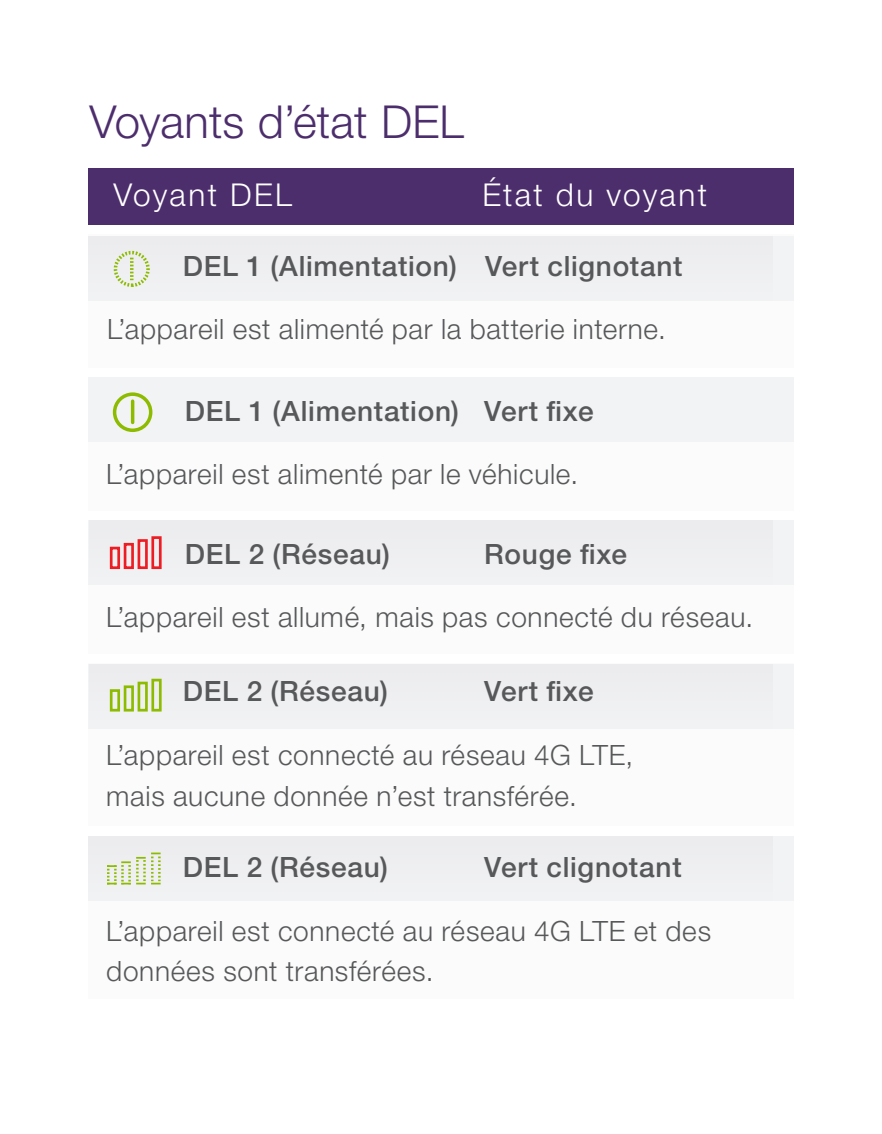
<style>
.page{position:relative;width:882px;height:1134px;background:#fff}
.page>*{position:absolute;margin:0;border:0;box-sizing:border-box;transform-origin:0 0}
.t1{font:300 45.5px "Helvetica Neue LT Std";color:#4d2e6d}
.text{font:300 31.5px "Helvetica Neue LT Std";letter-spacing:.07em;color:#fff}
.text-2{font:300 28px/40.2px "Helvetica Neue LT Std";letter-spacing:.025em;color:#57585a}
.text-3{font:500 28px "Helvetica Neue LT Std";letter-spacing:.025em;color:#57585a}
</style>
<div class="page">
<div style="left:88px;top:168px;width:706px;height:56px;background:#4d2e6d"></div>
<div style="left:88px;top:836px;width:706px;height:162px;background:#fbfbfb"></div>
<div style="left:88px;top:836px;width:706px;height:65px;background:#f2f3f4"></div>
<div style="left:88px;top:836px;width:685px;height:65px;background:#ececee"></div>
<div style="left:88px;top:235px;width:706px;height:133px;background:#fbfbfb"></div>
<div style="left:88px;top:236px;width:706px;height:65px;background:#f2f3f4"></div>
<div style="left:88px;top:236px;width:685px;height:65px;background:#ececee"></div>
<div style="left:88px;top:377px;width:706px;height:134px;background:#fbfbfb"></div>
<div style="left:88px;top:377px;width:706px;height:65px;background:#f2f3f4"></div>
<div style="left:88px;top:664px;width:706px;height:162px;background:#fbfbfb"></div>
<div style="left:88px;top:664px;width:706px;height:65px;background:#f2f3f4"></div>
<div style="left:89px;top:664px;width:684px;height:65px;background:#ececee"></div>
<div style="left:88px;top:520px;width:706px;height:134px;background:#fbfbfb"></div>
<div style="left:88px;top:520px;width:706px;height:65px;background:#f2f3f4"></div>
<div style="left:89px;top:520px;width:684px;height:65px;background:#ececee"></div>
<div style="left:110px;top:547px;width:10px;height:22px;border:3px solid #ee1d23"></div>
<div style="left:124px;top:543px;width:10px;height:26px;border:3px solid #ee1d23"></div>
<div style="left:138px;top:539px;width:10px;height:30px;border:3px solid #ee1d23"></div>
<div style="left:151px;top:536px;width:11px;height:33px;border:3px solid #ee1d23"></div>
<div style="left:113px;top:392px;width:39px;height:40px;border:4px solid #8dbb00;border-radius:50%"></div>
<hr style="left:131px;top:401px;width:3px;height:21px;background:#8dbb00">
<div style="left:114px;top:251px;width:36px;height:36px;border:4px dashed #8dbb00;border-radius:50%"></div>
<svg style="left:130px;top:258px;width:4px;height:22px"></svg>
<div style="left:110px;top:689px;width:10px;height:23px;border:3px solid #8dbb00"></div>
<div style="left:124px;top:685px;width:10px;height:27px;border:3px solid #8dbb00"></div>
<div style="left:138px;top:682px;width:10px;height:30px;border:3px solid #8dbb00"></div>
<div style="left:151px;top:679px;width:11px;height:33px;border:3px solid #8dbb00"></div>
<svg style="left:107px;top:853px;width:54px;height:32px"></svg>
<p class="t1" style="left:89px;top:94px;width:376px">Voyants d’état DEL</p>
<p class="text" style="left:113px;top:175px;width:180px">Voyant DEL</p>
<p class="text" style="left:482px;top:175px;width:226px">État du voyant</p>
<p class="text-3" style="left:183px;top:249px;width:501px">DEL 1 (Alimentation) Vert clignotant</p>
<p class="text-2" style="left:107px;top:308px;width:560px">L’appareil est alimenté par la batterie interne.</p>
<p class="text-3" style="left:185px;top:395px;width:410px">DEL 1 (Alimentation) Vert fixe</p>
<p class="text-2" style="left:106px;top:454px;width:474px">L’appareil est alimenté par le véhicule.</p>
<p class="text-3" style="left:185px;top:537px;width:206px">DEL 2 (Réseau)</p>
<p class="text-3" style="left:484px;top:537px;width:144px">Rouge fixe</p>
<p class="text-2" style="left:106px;top:596px;width:649px">L’appareil est allumé, mais pas connecté du réseau.</p>
<p class="text-3" style="left:183px;top:675px;width:206px">DEL 2 (Réseau)</p>
<p class="text-3" style="left:484px;top:675px;width:111px">Vert fixe</p>
<p class="text-2" style="left:106px;top:735px;width:529px">L’appareil est connecté au réseau 4G LTE, mais aucune donnée n’est transférée.</p>
<p class="text-3" style="left:183px;top:850px;width:206px">DEL 2 (Réseau)</p>
<p class="text-3" style="left:484px;top:850px;width:199px">Vert clignotant</p>
<p class="text-2" style="left:106px;top:911px;width:606px">L’appareil est connecté au réseau 4G LTE et des données sont transférées.</p>
</div>
